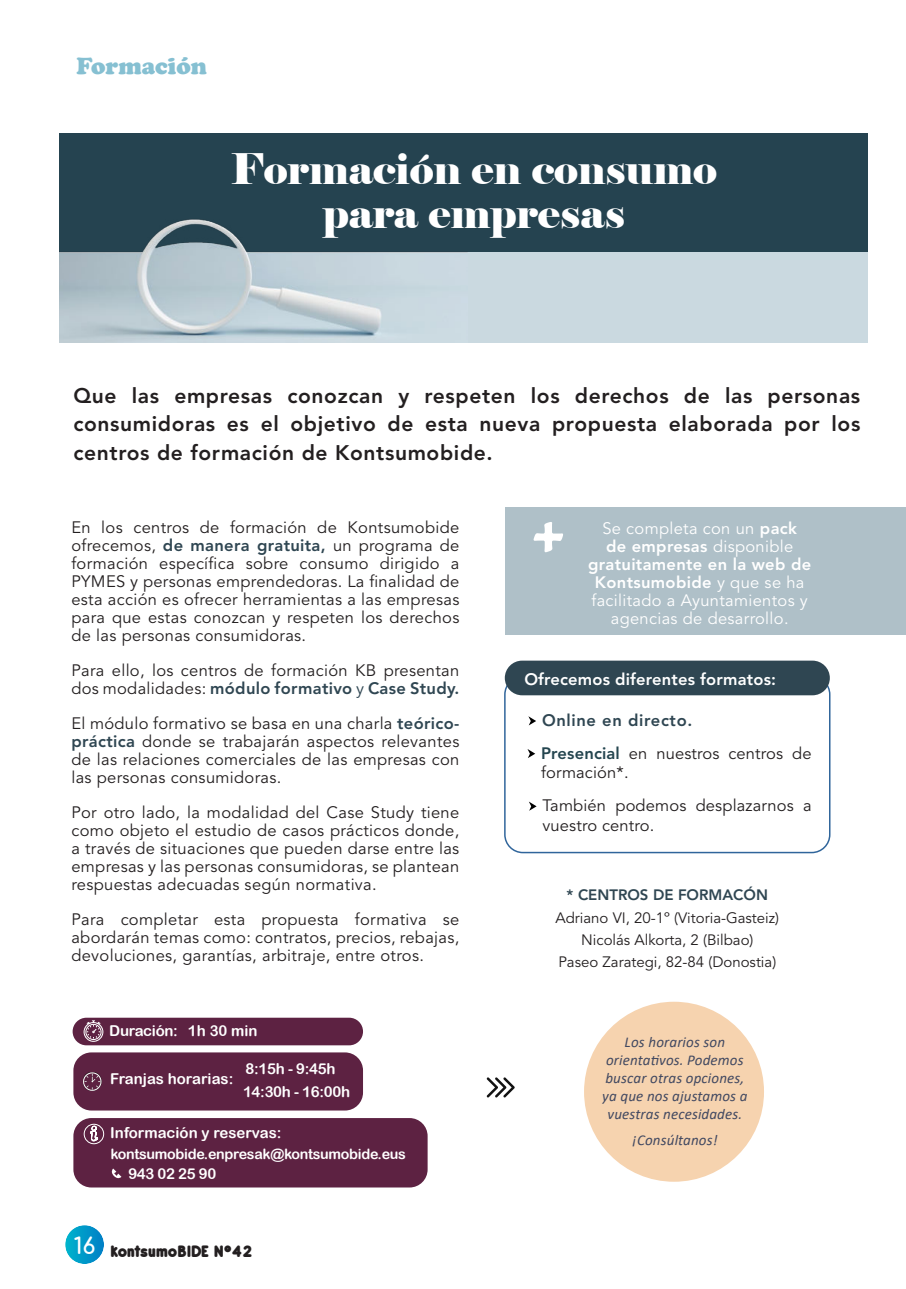
<style>
.page{position:relative;width:906px;height:1289px;background:#fff}
.page>*{position:absolute;margin:0;border:0;box-sizing:border-box;transform-origin:0 0}
.t1{font:900 61.5px "Cooper";color:#fff}
.t2{font:42px/44.2px "Elephant";color:#fff;text-align:center}
.t3{font:900 24px "Cooper";color:#86c0d2}
.t4{font:700 22.5px "Comfortaa";color:#fff}
.t5{font:800 21px/28.5px "Avenir LT Std";letter-spacing:.03em;color:#231f20;text-align:justify}
.t6{font:800 18px "Antipasto";letter-spacing:-.025em;color:#231f20}
.t7{font:16.5px/18px "Avenir LT Std";letter-spacing:.02em;color:#231f20;text-align:justify}
.t8{font:16.5px/18px "Avenir LT Std";letter-spacing:.02em;color:#fff;text-align:center}
.t9{font:800 16.5px "Avenir LT Std";letter-spacing:.01em;color:#fff}
.t10{font:italic 15px/18px "Calibri";letter-spacing:.01em;color:#424961;text-align:center}
.t11{font:15px "Arial Rounded MT Bold";letter-spacing:-.015em;color:#fff}
.t12{font:15px/22.2px "Avenir LT Std";color:#231f20;text-align:center}
.t13{font:800 15px "Avenir LT Std";color:#2f4652}
.t14{font:14.25px "Arial Rounded MT Bold";letter-spacing:-.02em;color:#fff}
.s1{font-weight:800;color:#2f4652}
.s2{color:#2f4652}
.s3{font-weight:800}
.s4{font-weight:800;color:#24454f}
</style>
<div class="page">
<div style="left:505px;top:507px;width:401px;height:128px;background:#afc0c8"></div>
<div style="left:504px;top:675px;width:326px;height:178px;border:2px solid #30659b;border-radius:18px"></div>
<div style="left:505px;top:660px;width:325px;height:35px;background:#2f4652;border-radius:17px"></div>
<svg style="left:528px;top:716px;width:8px;height:9px"></svg>
<svg style="left:527px;top:749px;width:8px;height:9px"></svg>
<svg style="left:529px;top:801px;width:7px;height:9px"></svg>
<div style="left:65px;top:1225px;width:39px;height:38px;background:linear-gradient(to right,#04b5cd,#017fc6);border-radius:19px"></div>
<div style="left:73px;top:1017px;width:290px;height:28px;background:#5d2242;border-radius:14px"></div>
<div style="left:73px;top:1052px;width:290px;height:58px;background:#5d2242;border-radius:18px"></div>
<div style="left:73px;top:1117px;width:354px;height:70px;background:#5d2242;border-radius:18px"></div>
<svg style="left:84px;top:1020px;width:19px;height:21px"></svg>
<div style="left:84px;top:1123px;width:20px;height:20px;border:1px solid #fff;border-radius:50%"></div>
<svg style="left:89px;top:1123px;width:9px;height:19px"></svg>
<svg style="left:112px;top:1168px;width:9px;height:10px"></svg>
<svg style="left:83px;top:1072px;width:18px;height:18px"></svg>
<div style="left:584px;top:1001px;width:180px;height:180px;background:#f6d3af;border-radius:50%"></div>
<div style="left:60px;top:133px;width:807px;height:119px;background:#254350"></div>
<div style="left:467px;top:252px;width:400px;height:90px;background:#cad9e0"></div>
<img style="left:60px;top:219px;width:407px;height:123px">
<svg style="left:486px;top:1077px;width:29px;height:20px"></svg>
<h3 class="t3" style="left:77px;top:57px;width:132px">Formación</h3>
<h2 class="t2" style="left:231px;top:150px;width:488px">Formación en consumo para empresas</h2>
<p class="t5" style="left:73px;top:381px;width:788px">Que las empresas conozcan y respeten los derechos de las personas consumidoras es el objetivo de esta nueva propuesta elaborada por los centros de formación de Kontsumobide.</p>
<p class="t7" style="left:71px;top:520px;width:389px">En los centros de formación de Kontsumobide ofrecemos, <span class="s1">de manera gratuita,</span> un programa de formación específica sobre consumo dirigido a PYMES y personas emprendedoras. La finalidad de esta acción es ofrecer herramientas a las empresas para que estas conozcan y respeten los derechos de las personas consumidoras.</p>
<p class="t7" style="left:71px;top:663px;width:389px">Para ello, los centros de formación KB presentan dos modalidades: <span class="s1">módulo formativo</span> <span class="s2">y</span> <span class="s1">Case Study.</span></p>
<p class="t7" style="left:71px;top:716px;width:389px">El módulo formativo se basa en una charla <span class="s1">teórico&shy;práctica</span> donde se trabajarán aspectos relevantes de las relaciones comerciales de las empresas con las personas consumidoras.</p>
<p class="t7" style="left:71px;top:805px;width:389px">Por otro lado, la modalidad del Case Study tiene como objeto el estudio de casos prácticos donde, a través de situaciones que pueden darse entre las empresas y las personas consumidoras, se plantean respuestas adecuadas según normativa.</p>
<p class="t7" style="left:71px;top:912px;width:389px">Para completar esta propuesta formativa se abordarán temas como: contratos, precios, rebajas, devoluciones, garantías, arbitraje, entre otros.</p>
<p class="t11" style="left:109px;top:1024px;width:150px">Duración: 1h 30 min</p>
<p class="t11" style="left:110px;top:1073px;width:125px">Franjas horarias:</p>
<p class="t11" style="left:245px;top:1063px;width:91px">8:15h - 9:45h</p>
<p class="t11" style="left:243px;top:1085px;width:109px">14:30h - 16:00h</p>
<p class="t11" style="left:110px;top:1127px;width:173px">Información y reservas:</p>
<p class="t14" style="left:110px;top:1148px;width:297px">kontsumobide.enpresak@kontsumobide.eus</p>
<p class="t11" style="left:128px;top:1167px;width:90px">943 02 25 90</p>
<h3 class="t4" style="left:74px;top:1232px;width:23px">16</h3>
<p class="t6" style="left:111px;top:1240px;width:143px">kontsumoBIDE Nº42</p>
<h1 class="t1" style="left:530px;top:511px;width:38px">+</h1>
<p class="t8" style="left:588px;top:520px;width:225px">Se completa con un <span class="s3">pack<br>de empresas</span> disponible <span class="s3">gratuitamente en la web de<br>Kontsumobide</span> y que se ha facilitado a Ayuntamientos y agencias de desarrollo.</p>
<p class="t9" style="left:524px;top:669px;width:253px">Ofrecemos diferentes formatos:</p>
<p class="t7" style="left:541px;top:705px;width:272px;line-height:32.5px"><span class="s1">Online en directo.<br></span><span class="s4">Presencial</span> en nuestros centros de</p>
<p class="t7" style="left:541px;top:758px;width:272px;line-height:32.5px">formación*.<br>También podemos desplazarnos a</p>
<p class="t7" style="left:542px;top:817px;width:114px">vuestro centro.</p>
<p class="t13" style="left:566px;top:886px;width:203px">* CENTROS DE FORMACÓN</p>
<p class="t12" style="left:555px;top:907px;width:225px">Adriano VI, 20-1º (Vitoria-Gasteiz)<br>Nicolás Alkorta, 2 (Bilbao)<br>Paseo Zarategi, 82-84 (Donostia)</p>
<p class="t10" style="left:602px;top:1033px;width:147px">Los horarios son orientativos. Podemos buscar otras opciones, ya que nos ajustamos a vuestras necesidades.</p>
<p class="t10" style="left:632px;top:1132px;width:87px">¡Consúltanos!</p>
</div>
